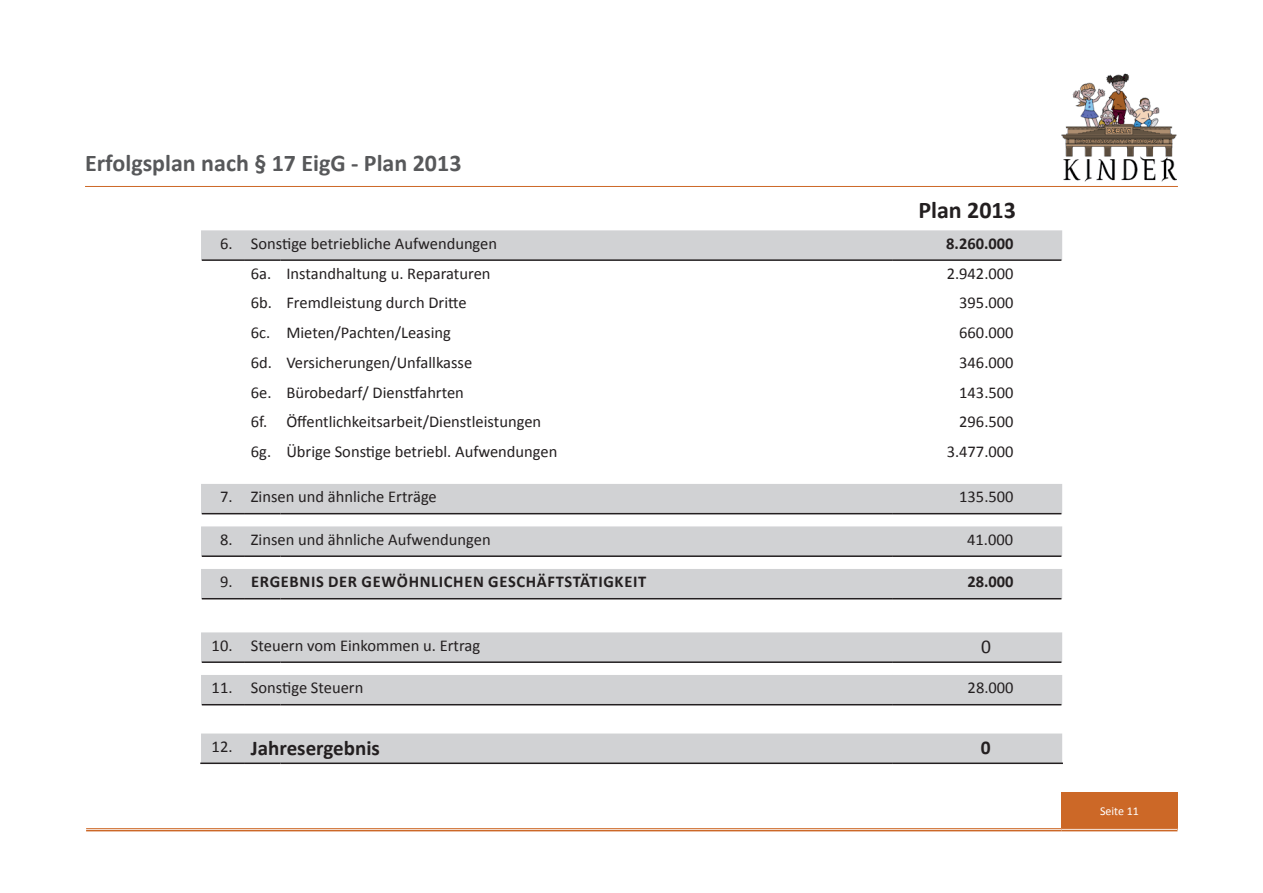
<style>
.page{position:relative;width:1263px;height:893px;background:#fff}
.page>*{position:absolute;margin:0;border:0;box-sizing:border-box;transform-origin:0 0}
.t1{font:700 24px "Calibri";color:#57585a}
.t2{font:700 24px "Calibri";color:#231f20}
.t3{font:700 21px "Calibri";color:#231f20}
.t4{font:19.5px "Calibri";color:#231f20}
.t5{font:700 19.5px "Calibri";color:#231f20}
.t6{font:16.5px "Calibri";color:#231f20}
.t7{font:700 16.5px "Calibri";letter-spacing:.04em;color:#231f20}
.t8{font:12px "Calibri";color:#fff}
.s1{font-weight:400}
</style>
<div class="page">
<img style="left:1061px;top:73px;width:116px;height:109px">
<div style="left:1061px;top:792px;width:116px;height:38px;background:#cc6827"></div>
<hr style="left:1061px;top:828px;width:116px;height:3px;background:#fff">
<hr style="left:86px;top:828px;width:975px;height:1px;background:#cc6827">
<hr style="left:86px;top:830px;width:975px;height:1px;background:#cc6827">
<hr style="left:1061px;top:828px;width:116px;height:1px;background:#cc6827">
<hr style="left:1061px;top:830px;width:116px;height:1px;background:#cc6827">
<hr style="left:85px;top:186px;width:1093px;height:1px;background:#cc6827">
<div style="left:201px;top:230px;width:861px;height:30px;background:#d1d2d4"></div>
<div style="left:201px;top:484px;width:861px;height:30px;background:#d1d2d4"></div>
<div style="left:201px;top:526px;width:861px;height:30px;background:#d1d2d4"></div>
<div style="left:201px;top:569px;width:861px;height:30px;background:#d1d2d4"></div>
<div style="left:201px;top:632px;width:861px;height:30px;background:#d1d2d4"></div>
<div style="left:201px;top:675px;width:861px;height:30px;background:#d1d2d4"></div>
<div style="left:201px;top:733px;width:861px;height:29px;background:#d1d2d4"></div>
<hr style="left:202px;top:259px;width:43px;height:2px;background:#231f20">
<hr style="left:245px;top:259px;width:35px;height:2px;background:#231f20">
<hr style="left:280px;top:259px;width:612px;height:2px;background:#231f20">
<hr style="left:892px;top:259px;width:169px;height:2px;background:#231f20">
<hr style="left:202px;top:555px;width:43px;height:2px;background:#231f20">
<hr style="left:245px;top:555px;width:35px;height:2px;background:#231f20">
<hr style="left:280px;top:555px;width:612px;height:2px;background:#231f20">
<hr style="left:892px;top:555px;width:169px;height:2px;background:#231f20">
<hr style="left:202px;top:598px;width:43px;height:1px;background:#231f20">
<hr style="left:245px;top:598px;width:35px;height:1px;background:#231f20">
<hr style="left:280px;top:598px;width:612px;height:1px;background:#231f20">
<hr style="left:892px;top:598px;width:169px;height:1px;background:#231f20">
<hr style="left:202px;top:513px;width:43px;height:1px;background:#231f20">
<hr style="left:245px;top:513px;width:35px;height:1px;background:#231f20">
<hr style="left:280px;top:513px;width:612px;height:1px;background:#231f20">
<hr style="left:892px;top:513px;width:169px;height:1px;background:#231f20">
<hr style="left:202px;top:661px;width:43px;height:2px;background:#231f20">
<hr style="left:245px;top:661px;width:35px;height:2px;background:#231f20">
<hr style="left:280px;top:661px;width:612px;height:2px;background:#231f20">
<hr style="left:892px;top:661px;width:169px;height:2px;background:#231f20">
<hr style="left:202px;top:704px;width:43px;height:1px;background:#231f20">
<hr style="left:245px;top:704px;width:35px;height:1px;background:#231f20">
<hr style="left:280px;top:704px;width:612px;height:1px;background:#231f20">
<hr style="left:892px;top:704px;width:169px;height:1px;background:#231f20">
<hr style="left:200px;top:762px;width:45px;height:2px;background:#231f20">
<hr style="left:245px;top:762px;width:35px;height:2px;background:#231f20">
<hr style="left:280px;top:762px;width:612px;height:2px;background:#231f20">
<hr style="left:892px;top:762px;width:171px;height:2px;background:#231f20">
<h1 class="t1" style="left:85px;top:148px;width:378px">Erfolgsplan nach § 17 EigG - Plan 2013</h1>
<h1 class="t2" style="left:918px;top:194px;width:99px">Plan 2013</h1>
<p class="t6" style="left:220px;top:233px;width:279px">6. Sonstige betriebliche Aufwendungen</p>
<p class="t7" style="left:946px;top:233px;width:69px">8.260.000</p>
<p class="t6" style="left:251px;top:263px;width:241px">6a. Instandhaltung u. Reparaturen</p>
<p class="t6" style="left:947px;top:263px;width:68px">2.942.000</p>
<p class="t6" style="left:251px;top:292px;width:217px">6b. Fremdleistung durch Dritte</p>
<p class="t6" style="left:959px;top:292px;width:56px">395.000</p>
<p class="t6" style="left:251px;top:322px;width:201px">6c. Mieten/Pachten/Leasing</p>
<p class="t6" style="left:959px;top:322px;width:56px">660.000</p>
<p class="t6" style="left:251px;top:352px;width:223px">6d. Versicherungen/Unfallkasse</p>
<p class="t6" style="left:959px;top:352px;width:56px">346.000</p>
<p class="t6" style="left:251px;top:382px;width:215px">6e. Bürobedarf/ Dienstfahrten</p>
<p class="t6" style="left:959px;top:382px;width:56px">143.500</p>
<p class="t6" style="left:251px;top:411px;width:292px">6f. Öffentlichkeitsarbeit/Dienstleistungen</p>
<p class="t6" style="left:959px;top:411px;width:56px">296.500</p>
<p class="t6" style="left:251px;top:441px;width:308px">6g. Übrige Sonstige betriebl. Aufwendungen</p>
<p class="t6" style="left:947px;top:441px;width:68px">3.477.000</p>
<p class="t6" style="left:220px;top:486px;width:218px">7. Zinsen und ähnliche Erträge</p>
<p class="t6" style="left:959px;top:486px;width:56px">135.500</p>
<p class="t6" style="left:220px;top:529px;width:272px">8. Zinsen und ähnliche Aufwendungen</p>
<p class="t6" style="left:967px;top:529px;width:47px">41.000</p>
<p class="t7" style="left:220px;top:571px;width:428px"><span class="s1">9.</span> ERGEBNIS DER GEWÖHNLICHEN GESCHÄFTSTÄTIGKEIT</p>
<p class="t7" style="left:967px;top:571px;width:48px">28.000</p>
<p class="t6" style="left:212px;top:635px;width:270px">10. Steuern vom Einkommen u. Ertrag</p>
<p class="t4" style="left:981px;top:634px;width:11px">0</p>
<p class="t6" style="left:212px;top:677px;width:153px">11. Sonstige Steuern</p>
<p class="t6" style="left:968px;top:677px;width:47px">28.000</p>
<p class="t3" style="left:212px;top:735px;width:170px"><sup>12.</sup> Jahresergebnis</p>
<p class="t5" style="left:981px;top:735px;width:11px">0</p>
<p class="t8" style="left:1100px;top:804px;width:40px">Seite 11</p>
</div>
